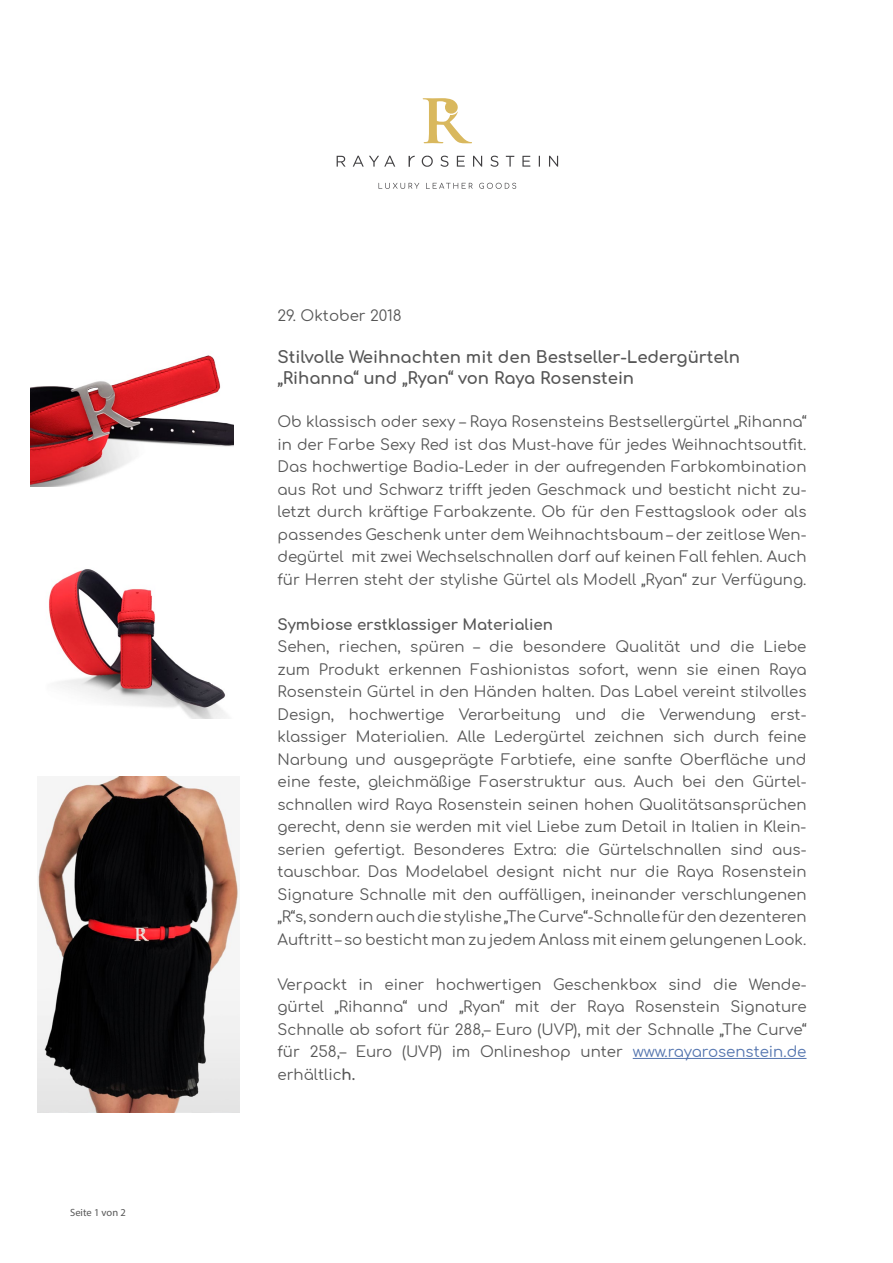
<style>
.page{position:relative;width:893px;height:1263px;background:#fff}
.page>*{position:absolute;margin:0;border:0;box-sizing:border-box;transform-origin:0 0}
.t1{font:700 16.5px/21px "Comfortaa";color:#565656}
.t2{font:15px/22.5px "Comfortaa";color:#565656;text-align:justify}
.t3{font:700 15px "Comfortaa";color:#565656}
.t4{font:10.5px "Myriad Pro";color:#565656}
.s1{color:#5475af}
.s2{font-weight:700}
</style>
<div class="page">
<svg style="left:423px;top:98px;width:49px;height:45px"></svg>
<svg style="left:337px;top:155px;width:221px;height:12px"></svg>
<svg style="left:378px;top:183px;width:41px;height:6px"></svg>
<svg style="left:426px;top:183px;width:46px;height:6px"></svg>
<svg style="left:479px;top:183px;width:37px;height:6px"></svg>
<hr style="left:633px;top:1058px;width:173px;height:1px;background:#5475af">
<img style="left:31px;top:355px;width:202px;height:132px">
<img style="left:49px;top:569px;width:178px;height:149px">
<img style="left:37px;top:777px;width:203px;height:335px">
<p class="t4" style="left:70px;top:1205px;width:57px">Seite 1 von 2</p>
<p class="t2" style="left:277px;top:302px;width:126px">29. Oktober 2018</p>
<p class="t1" style="left:277px;top:344px;width:464px">Stilvolle Weihnachten mit den Bestseller-Ledergürteln „Rihanna“ und „Ryan“ von Raya Rosenstein</p>
<p class="t2" style="left:277px;top:408px;width:531px">Ob klassisch oder sexy – Raya Rosensteins Bestsellergürtel „Rihanna“ in der Farbe Sexy Red ist das Must-have für jedes Weihnachtsoutfit.<br>Das hochwertige Badia-Leder in der aufregenden Farbkombination aus Rot und Schwarz trifft jeden Geschmack und besticht nicht zu&shy;letzt durch kräftige Farbakzente. Ob für den Festtagslook oder als passendes Geschenk unter dem Weihnachtsbaum – der zeitlose Wen&shy;degürtel mit zwei Wechselschnallen darf auf keinen Fall fehlen. Auch für Herren steht der stylishe Gürtel als Modell „Ryan“ zur Verfügung.</p>
<p class="t3" style="left:277px;top:610px;width:277px">Symbiose erstklassiger Materialien</p>
<p class="t2" style="left:277px;top:633px;width:531px">Sehen, riechen, spüren – die besondere Qualität und die Liebe zum Produkt erkennen Fashionistas sofort, wenn sie einen Raya Rosenstein Gürtel in den Händen halten. Das Label vereint stilvolles Design, hochwertige Verarbeitung und die Verwendung erst&shy;klassiger Materialien. Alle Ledergürtel zeichnen sich durch feine Narbung und ausgeprägte Farbtiefe, eine sanfte Oberfläche und eine feste, gleichmäßige Faserstruktur aus. Auch bei den Gürtel&shy;schnallen wird Raya Rosenstein seinen hohen Qualitätsansprüchen gerecht, denn sie werden mit viel Liebe zum Detail in Italien in Klein&shy;serien gefertigt. Besonderes Extra: die Gürtelschnallen sind aus&shy;tauschbar. Das Modelabel designt nicht nur die Raya Rosenstein Signature Schnalle mit den auffälligen, ineinander verschlungenen „R“s, sondern auch die stylishe „The Curve“-Schnalle für den dezenteren Auftritt – so besticht man zu jedem Anlass mit einem gelungenen Look.</p>
<p class="t2" style="left:277px;top:971px;width:531px">Verpackt in einer hochwertigen Geschenkbox sind die Wende&shy;gürtel „Rihanna“ und „Ryan“ mit der Raya Rosenstein Signature Schnalle ab sofort für 288,– Euro (UVP), mit der Schnalle „The Curve“ für 258,– Euro (UVP) im Onlineshop unter <span class="s1">www.rayarosenstein.de </span>erhältlic<span class="s2">h.</span></p>
</div>
